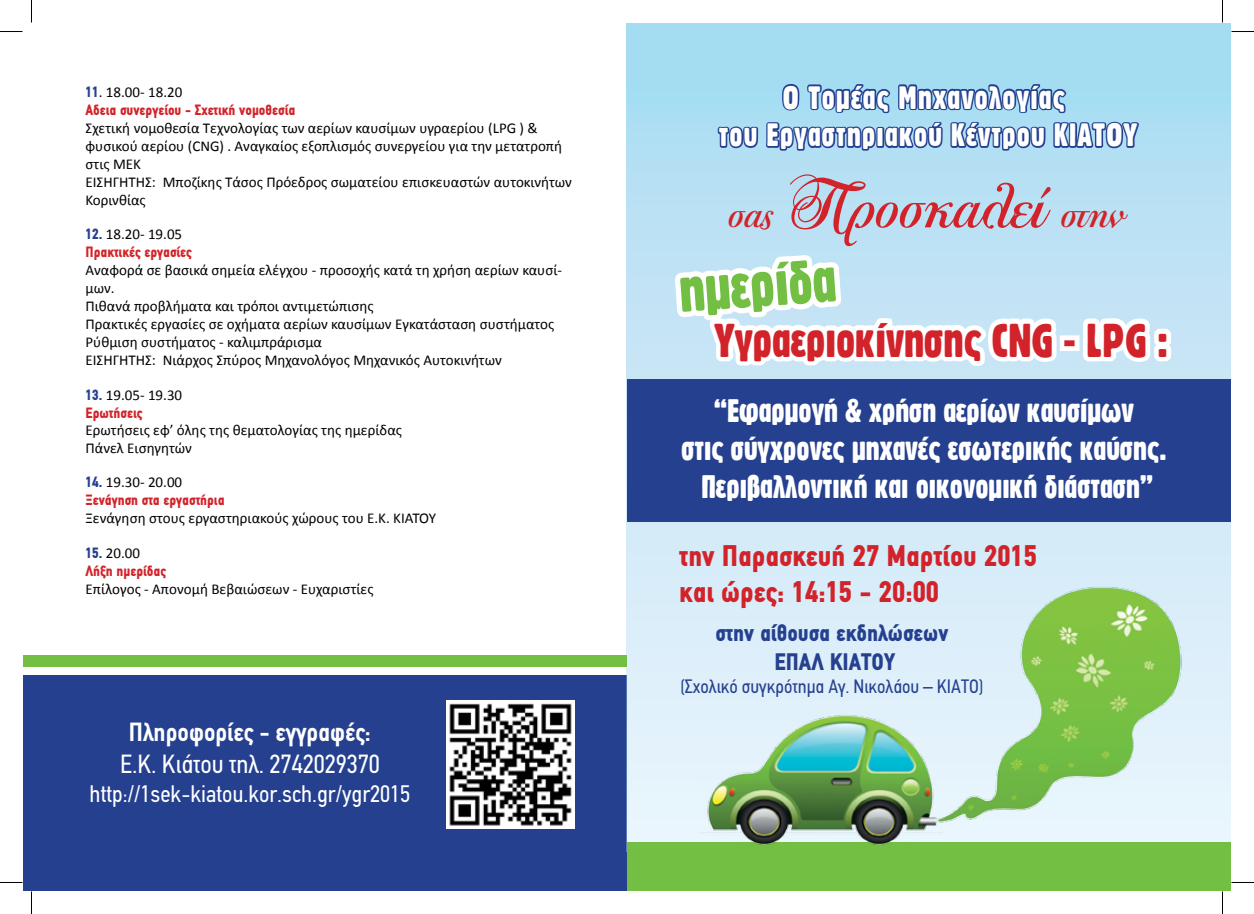
<style>
.page{position:relative;width:1254px;height:914px;background:#fff}
.page>*{position:absolute;margin:0;border:0;box-sizing:border-box;transform-origin:0 0}
.t1{font:700 68.85px "PF Bodoni Script Two";color:#d2232a}
.t2{font:condensed 59.1px "CF Block";color:#72bf44}
.t3{font:condensed 46.2px "CF Block";color:#d2232a}
.t4{font:condensed 31.8px/38.1px "CF Block";color:#fff;text-align:center}
.t5{font:condensed 31.5px/37.8px "CF Block";letter-spacing:.04em;color:#fff;text-align:center}
.t6{font:900 condensed 30px/36px "PF Din Text";color:#d2232a}
.t7{font:26.4px "PF Din Text Condensed";color:#fff}
.t8{font:700 26.4px "PF Din Text Condensed";color:#fff}
.t9{font:24px "PF Din Text Condensed";color:#fff}
.t10{font:900 condensed 24px/28.8px "PF Din Text";color:#25408f;text-align:center}
.t11{font:19.5px "PF Din Text Condensed";color:#25408f}
.t12{font:15px/18px "Calibri";color:#000}
.t13{font:900 condensed 15px "PF Din Text";color:#d2232a}
.s1{font-family:"PF Din Text";font-weight:900;font-stretch:condensed;color:#25408f}
.s2{font-size:45px}
</style>
<div class="page">
<div style="left:23px;top:675px;width:604px;height:215px;background:#25408f"></div>
<svg style="left:627px;top:23px;width:604px;height:818px;background:#c8e7f6"></svg>
<img style="left:447px;top:700px;width:127px;height:128px">
<svg style="left:666px;top:23px;width:509px;height:818px;background:#bbddf0"></svg>
<div style="left:627px;top:379px;width:604px;height:143px;background:#25408f"></div>
<div style="left:627px;top:841px;width:604px;height:49px;background:#72bf44"></div>
<div style="left:23px;top:654px;width:604px;height:12px;background:#72bf44"></div>
<img style="left:674px;top:584px;width:514px;height:261px">
<svg style="left:0;top:31px;width:22px;height:1px"></svg>
<svg style="left:1231px;top:31px;width:23px;height:1px"></svg>
<svg style="left:0;top:882px;width:22px;height:1px"></svg>
<svg style="left:1231px;top:882px;width:23px;height:1px"></svg>
<svg style="left:31px;top:0;width:1px;height:22px"></svg>
<svg style="left:31px;top:891px;width:1px;height:22px"></svg>
<svg style="left:1222px;top:0;width:1px;height:22px"></svg>
<svg style="left:1222px;top:891px;width:1px;height:22px"></svg>
<p class="t12" style="left:86px;top:83px;width:98px"><span class="s1">11</span>. 18.00- 18.20</p>
<p class="t13" style="left:86px;top:101px;width:211px">Αδεια συνεργείου - Σχετική νομοθεσία</p>
<p class="t12" style="left:86px;top:119px;width:488px">Σχετική νομοθεσία Τεχνολογίας των αερίων καυσίμων υγραερίου (LPG ) &amp; φυσικού αερίου (CNG) . Αναγκαίος εξοπλισμός συνεργείου για την μετατροπή στις ΜΕΚ<br>ΕΙΣΗΓΗΤΗΣ: Μποζίκης Τάσος Πρόεδρος σωματείου επισκευαστών αυτοκινήτων Κορινθίας</p>
<p class="t12" style="left:86px;top:225px;width:98px"><span class="s1">12.</span> 18.20- 19.05</p>
<p class="t13" style="left:86px;top:243px;width:108px">Πρακτικές εργασίες</p>
<p class="t12" style="left:86px;top:261px;width:478px">Αναφορά σε βασικά σημεία ελέγχου - προσοχής κατά τη χρήση αερίων καυσί&shy;μων.<br>Πιθανά προβλήματα και τρόποι αντιμετώπισης<br>Πρακτικές εργασίες σε οχήματα αερίων καυσίμων Εγκατάσταση συστήματος Ρύθμιση συστήματος - καλιμπράρισμα<br>ΕΙΣΗΓΗΤΗΣ: Νιάρχος Σπύρος Μηχανολόγος Μηχανικός Αυτοκινήτων</p>
<p class="t12" style="left:86px;top:386px;width:98px"><span class="s1">13.</span> 19.05- 19.30</p>
<p class="t13" style="left:86px;top:404px;width:58px">Ερωτήσεις</p>
<p class="t12" style="left:86px;top:421px;width:318px;line-height:17.2px">Ερωτήσεις εφ’ όλης της θεματολογίας της ημερίδας<br>Πάνελ Εισηγητών</p>
<p class="t12" style="left:86px;top:473px;width:98px"><span class="s1">14.</span> 19.30- 20.00</p>
<p class="t13" style="left:86px;top:491px;width:140px">Ξενάγηση στα εργαστήρια</p>
<p class="t12" style="left:86px;top:509px;width:352px">Ξενάγηση στους εργαστηριακούς χώρους του Ε.Κ. ΚΙΑΤΟΥ</p>
<p class="t12" style="left:86px;top:543px;width:56px"><span class="s1">15.</span> 20.00</p>
<p class="t13" style="left:86px;top:561px;width:82px">Λήξη ημερίδας</p>
<p class="t12" style="left:86px;top:579px;width:289px">Επίλογος - Απονομή Βεβαιώσεων - Ευχαριστίες</p>
<h3 class="t8" style="left:129px;top:716px;width:244px">Πληροφορίες - εγγραφές:</h3>
<h3 class="t7" style="left:120px;top:748px;width:261px">Ε.Κ. Κιάτου τηλ. 2742029370</h3>
<h3 class="t9" style="left:90px;top:779px;width:322px">http://1sek-kiatou.kor.sch.gr/ygr2015</h3>
<h3 class="t5" style="left:719px;top:79px;width:420px">Ο Τομέας Μηχανολογίας<br>του Εργαστηριακού Κέντρου ΚΙΑΤΟΥ</h3>
<h1 class="t1" style="left:726px;top:167px;width:397px"><span class="s2">σας</span> Προσκαλεί <span class="s2">στην</span></h1>
<h2 class="t2" style="left:677px;top:259px;width:159px;rotate:-4deg">ημερίδα</h2>
<h3 class="t3" style="left:714px;top:315px;width:455px">Υγραεριοκίνησης CNG - LPG :</h3>
<h3 class="t4" style="left:681px;top:392px;width:486px">“Εφαρμογή &amp; χρήση αερίων καυσίμων<br>στις σύγχρονες μηχανές εσωτερικής καύσης.<br>Περιβαλλοντική και οικονομική διάσταση”</h3>
<h3 class="t6" style="left:679px;top:537px;width:359px">την Παρασκευή 27 Μαρτίου 2015 και ώρες: 14:15 - 20:00</h3>
<h3 class="t10" style="left:715px;top:618px;width:234px">στην αίθουσα εκδηλώσεων<br>ΕΠΑΛ ΚΙΑΤΟΥ</h3>
<h3 class="t11" style="left:680px;top:675px;width:305px">(Σχολικό συγκρότημα Αγ. Νικολάου – ΚΙΑΤΟ)</h3>
</div>
